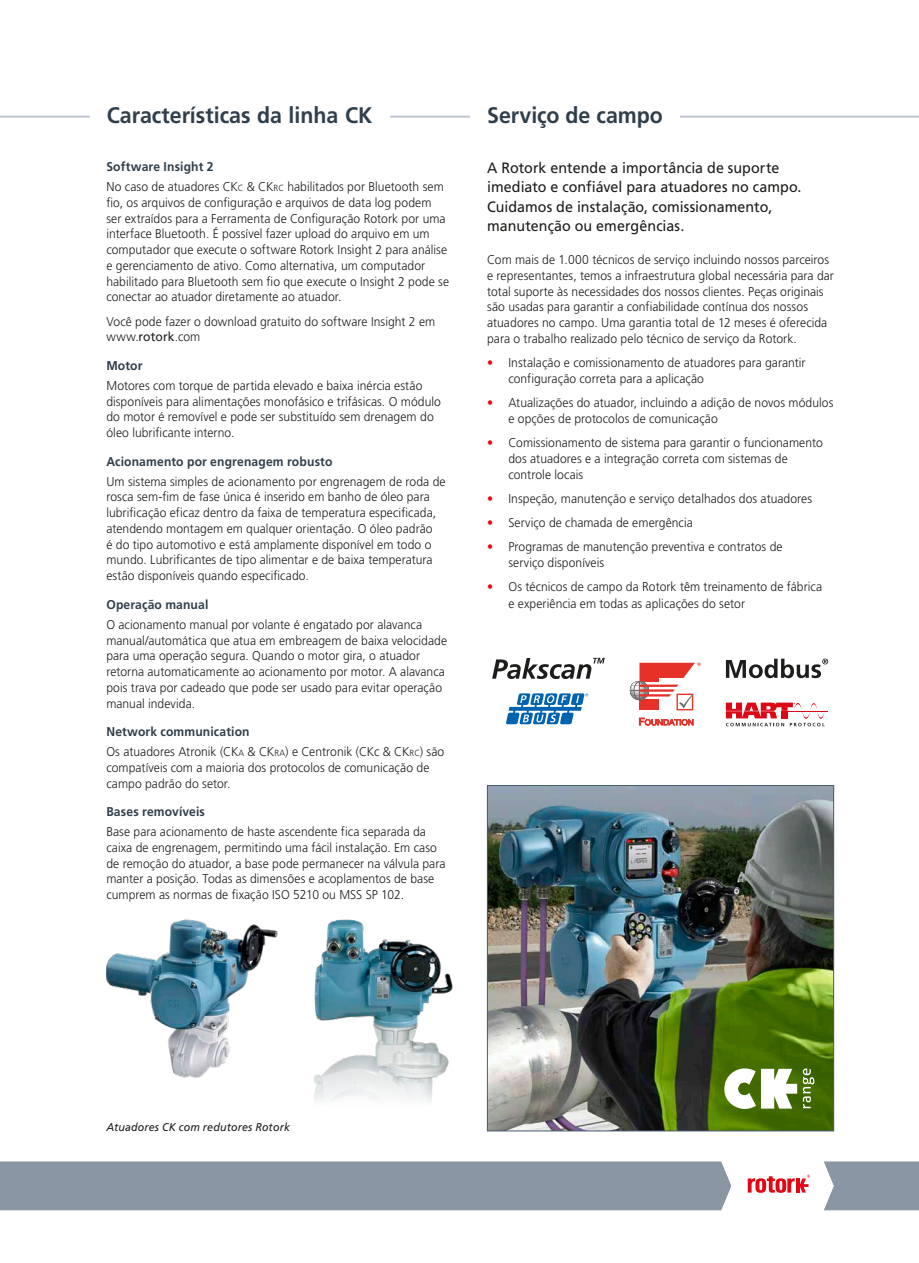
<style>
.page{position:relative;width:919px;height:1263px;background:#fff}
.page>*{position:absolute;margin:0;border:0;box-sizing:border-box;transform-origin:0 0}
.t1{font:700 22.5px "Frutiger LT Std";color:#303f4c;scale:.95 1}
.t2{font:15px/19.5px "Frutiger LT Std";letter-spacing:.005em;color:#1d1d1b;scale:.95 1}
.t3{font:300 12.75px/15.8px "Frutiger LT Std";letter-spacing:.005em;color:#1d1d1b;scale:.95 1}
.t4{font:700 12.75px "Frutiger LT Std";letter-spacing:.01em;color:#303f4c;scale:.95 1}
.t5{font:italic 11.25px "Frutiger LT Std";letter-spacing:.015em;color:#1d1d1b;scale:.95 1}
.s1{font-weight:700;color:#303f4c}
.s2{font-size:8.85px}
.s3{font-weight:400}
.s4{color:#e30614}
</style>
<div class="page">
<hr style="left:0;top:116px;width:918px;height:2px;background:#c1c7d1">
<svg style="left:0;top:1161px;width:918px;height:49px;background:#969fac"></svg>
<img style="left:489px;top:787px;width:342px;height:342px">
<div style="left:487px;top:785px;width:346px;height:346px;border:1px solid #485d6e"></div>
<div style="left:90px;top:106px;width:299px;height:17px;background:#fff"></div>
<img style="left:106px;top:919px;width:172px;height:159px">
<img style="left:313px;top:919px;width:140px;height:183px">
<svg style="left:724px;top:1068px;width:90px;height:41px"></svg>
<hr style="left:787px;top:711px;width:40px;height:1px;background:#dc0815">
<svg style="left:725px;top:702px;width:99px;height:24px"></svg>
<svg style="left:506px;top:693px;width:82px;height:31px"></svg>
<div style="left:639px;top:699px;width:20px;height:11px;background:#e63128"></div>
<div style="left:676px;top:694px;width:17px;height:16px;border:1px solid #e63128"></div>
<svg style="left:639px;top:718px;width:54px;height:7px"></svg>
<svg style="left:630px;top:663px;width:70px;height:45px"></svg>
<svg style="left:725px;top:658px;width:103px;height:20px"></svg>
<svg style="left:492px;top:658px;width:112px;height:21px"></svg>
<div style="left:470px;top:106px;width:210px;height:17px;background:#fff"></div>
<h1 class="t1" style="left:107px;top:102px;width:281px">Características da linha CK</h1>
<p class="t3" style="left:106px;top:157px;width:356px;line-height:20px"><span class="s1">Software Insight 2<br></span>No caso de atuadores CK<span class="s2">C</span> &amp; CK<span class="s2">RC</span> habilitados por Bluetooth sem</p>
<p class="t3" style="left:106px;top:195px;width:362px">fio, os arquivos de configuração e arquivos de data log podem ser extraídos para a Ferramenta de Configuração Rotork por uma interface Bluetooth. É possível fazer upload do arquivo em um computador que execute o software Rotork Insight 2 para análise e gerenciamento de ativo. Como alternativa, um computador habilitado para Bluetooth sem fio que execute o Insight 2 pode se conectar ao atuador diretamente ao atuador.</p>
<p class="t3" style="left:106px;top:314px;width:347px">Você pode fazer o download gratuito do software Insight 2 em www.<span class="s3">rotork</span>.com</p>
<p class="t4" style="left:106px;top:358px;width:40px">Motor</p>
<p class="t3" style="left:106px;top:378px;width:354px">Motores com torque de partida elevado e baixa inércia estão disponíveis para alimentações monofásico e trifásicas. O módulo do motor é removível e pode ser substituído sem drenagem do óleo lubrificante interno.</p>
<p class="t4" style="left:106px;top:454px;width:239px">Acionamento por engrenagem robusto</p>
<p class="t3" style="left:106px;top:474px;width:358px">Um sistema simples de acionamento por engrenagem de roda de rosca sem-fim de fase única é inserido em banho de óleo para lubrificação eficaz dentro da faixa de temperatura especificada, atendendo montagem em qualquer orientação. O óleo padrão<br>é do tipo automotivo e está amplamente disponível em todo o mundo. Lubrificantes de tipo alimentar e de baixa temperatura estão disponíveis quando especificado.</p>
<p class="t4" style="left:106px;top:597px;width:109px">Operação manual</p>
<p class="t3" style="left:106px;top:617px;width:360px">O acionamento manual por volante é engatado por alavanca manual/automática que atua em embreagem de baixa velocidade para uma operação segura. Quando o motor gira, o atuador retorna automaticamente ao acionamento por motor. A alavanca pois trava por cadeado que pode ser usado para evitar operação manual indevida.</p>
<p class="t3" style="left:106px;top:722px;width:357px;line-height:20px"><span class="s1">Network communication<br></span>Os atuadores Atronik (CK<span class="s2">A</span> &amp; CK<span class="s2">RA</span>) e Centronik (CKc &amp; CK<span class="s2">RC</span>) são</p>
<p class="t3" style="left:106px;top:760px;width:341px">compatíveis com a maioria dos protocolos de comunicação de campo padrão do setor.</p>
<p class="t4" style="left:106px;top:804px;width:105px">Bases removíveis</p>
<p class="t3" style="left:106px;top:824px;width:358px">Base para acionamento de haste ascendente fica separada da caixa de engrenagem, permitindo uma fácil instalação. Em caso de remoção do atuador, a base pode permanecer na válvula para manter a posição. Todas as dimensões e acoplamentos de base cumprem as normas de fixação ISO 5210 ou MSS SP 102.</p>
<h1 class="t1" style="left:487px;top:102px;width:186px">Serviço de campo</h1>
<p class="t2" style="left:487px;top:158px;width:332px">A Rotork entende a importância de suporte imediato e confiável para atuadores no campo.<br>Cuidamos de instalação, comissionamento, manutenção ou emergências.</p>
<p class="t3" style="left:487px;top:252px;width:366px">Com mais de 1.000 técnicos de serviço incluindo nossos parceiros e representantes, temos a infraestrutura global necessária para dar total suporte às necessidades dos nossos clientes. Peças originais são usadas para garantir a confiabilidade contínua dos nossos atuadores no campo. Uma garantia total de 12 meses é oferecida para o trabalho realizado pelo técnico de serviço da Rotork.</p>
<p class="t3" style="left:508px;top:355px;width:314px;text-indent:-21px"><span class="s4">•</span> Instalação e comissionamento de atuadores para garantir configuração correta para a aplicação</p>
<p class="t3" style="left:508px;top:395px;width:343px;text-indent:-21px"><span class="s4">•</span> Atualizações do atuador, incluindo a adição de novos módulos e opções de protocolos de comunicação</p>
<p class="t3" style="left:508px;top:435px;width:332px;text-indent:-21px"><span class="s4">•</span> Comissionamento de sistema para garantir o funcionamento dos atuadores e a integração correta com sistemas de controle locais</p>
<p class="t3" style="left:487px;top:491px;width:343px"><span class="s4">•</span> Inspeção, manutenção e serviço detalhados dos atuadores</p>
<p class="t3" style="left:487px;top:515px;width:218px"><span class="s4">•</span> Serviço de chamada de emergência</p>
<p class="t3" style="left:508px;top:539px;width:290px;text-indent:-21px"><span class="s4">•</span> Programas de manutenção preventiva e contratos de serviço disponíveis</p>
<p class="t3" style="left:508px;top:579px;width:332px;line-height:16.5px;text-indent:-21px"><span class="s4">•</span> Os técnicos de campo da Rotork têm treinamento de fábrica e experiência em todas as aplicações do setor</p>
<p class="t5" style="left:106px;top:1121px;width:195px">Atuadores CK com redutores Rotork</p>
</div>
